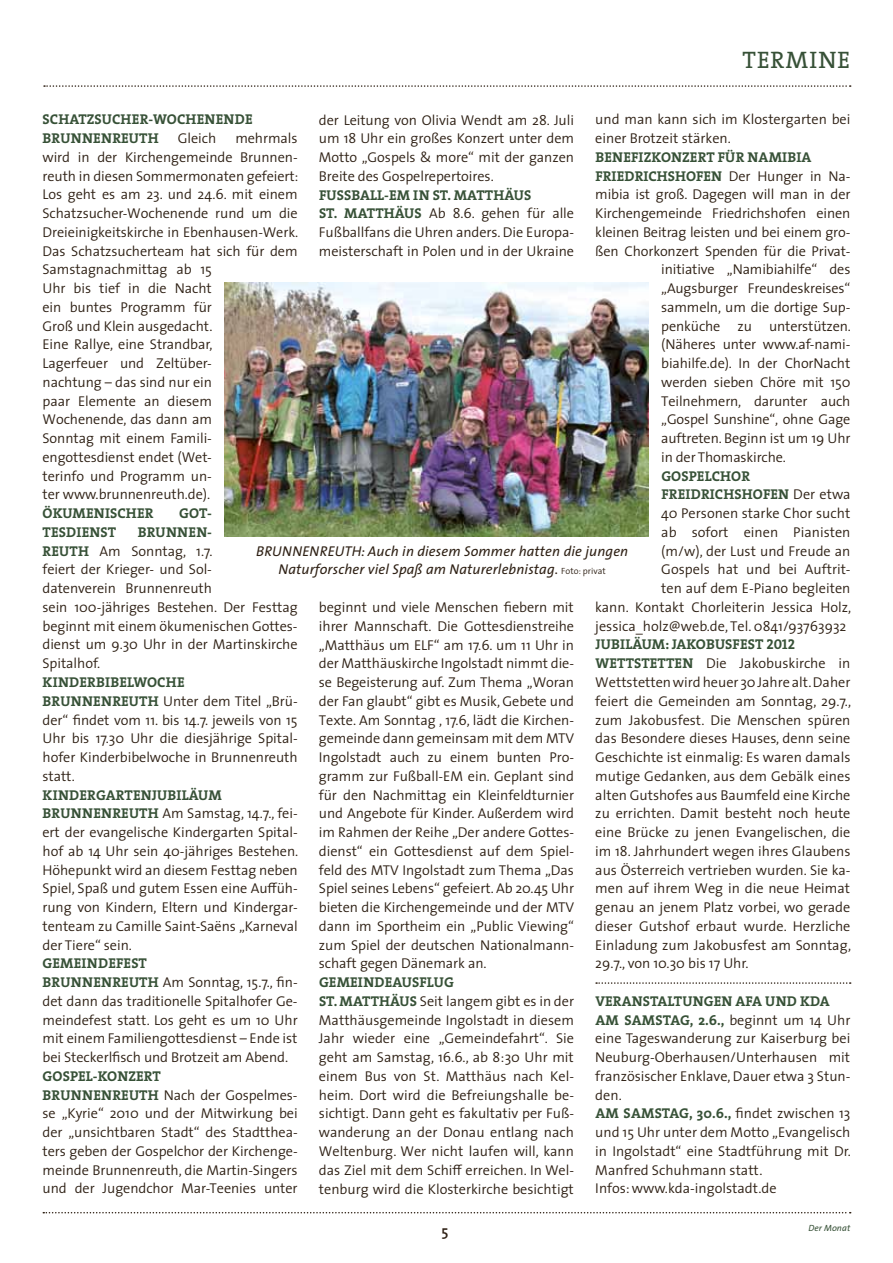
<style>
.page{position:relative;width:893px;height:1263px;background:#fff}
.page>*{position:absolute;margin:0;border:0;box-sizing:border-box;transform-origin:0 0}
.t1{font:24px "The Serif";letter-spacing:.05em;color:#375137}
.t2{font:600 15px "The Sans";color:#2e2014}
.t3{font:300 14.25px/18.8px "The Sans";letter-spacing:-.005em;color:#2e2014;text-align:justify}
.t4{font:700 14.25px/18.8px "The Serif";letter-spacing:.01em;color:#375137}
.t5{font:italic 14.25px/18.8px "The Sans";letter-spacing:.01em;color:#2e2014;text-align:center}
.t6{font:italic 9px "The Sans";letter-spacing:.01em;color:#375137}
.s1{font-family:"The Sans";font-weight:300;color:#2e2014}
.s2{font-family:"The Serif Bold Caps";font-weight:400}
.s3{font-family:"The Serif";font-weight:700;color:#375137}
.s4{font-weight:300;font-style:normal;font-size:9px}
</style>
<div class="page">
<svg style="left:43px;top:1212px;width:808px;height:1px"></svg>
<svg style="left:596px;top:982px;width:255px;height:2px"></svg>
<svg style="left:44px;top:85px;width:807px;height:2px"></svg>
<img style="left:224px;top:283px;width:424px;height:254px">
<h1 class="t1" style="left:742px;top:40px;width:109px">TERMINE</h1>
<p class="t3" style="left:595px;top:110px;width:257px">und man kann sich im Klostergarten bei einer Brotzeit stärken.</p>
<p class="t4" style="left:595px;top:147px;width:257px">BENEFIZKONZERT FÜR NAMIBIA<br>FRIEDRICHSHOFEN <span class="s1">Der Hunger in Na-</span></p>
<p class="t3" style="left:595px;top:185px;width:257px">mibia ist groß. Dagegen will man in der</p>
<p class="t3" style="left:595px;top:203px;width:257px">Kirchengemeinde Friedrichshofen einen</p>
<p class="t3" style="left:595px;top:222px;width:257px">kleinen Beitrag leisten und bei einem gro-</p>
<p class="t3" style="left:595px;top:241px;width:257px">ßen Chorkonzert Spenden für die Privat-</p>
<p class="t3" style="left:661px;top:260px;width:191px">initiative „Namibiahilfe“ des</p>
<p class="t3" style="left:661px;top:278px;width:191px">„Augsburger Freundeskreises“</p>
<p class="t3" style="left:661px;top:297px;width:191px">sammeln, um die dortige Sup-</p>
<p class="t3" style="left:661px;top:316px;width:191px">penküche zu unterstützen.</p>
<p class="t3" style="left:661px;top:335px;width:191px">(Näheres unter www.af-nami-</p>
<p class="t3" style="left:661px;top:353px;width:190px">biahilfe.de). In der ChorNacht</p>
<p class="t3" style="left:661px;top:372px;width:191px">werden sieben Chöre mit 150</p>
<p class="t3" style="left:661px;top:391px;width:191px">Teilnehmern, darunter auch</p>
<p class="t3" style="left:661px;top:410px;width:191px">„Gospel Sunshine“, ohne Gage</p>
<p class="t3" style="left:661px;top:428px;width:191px">auftreten. Beginn ist um 19 Uhr</p>
<p class="t3" style="left:661px;top:447px;width:126px">in der Thomaskirche.</p>
<p class="t4" style="left:661px;top:466px;width:191px">GOSPELCHOR<br>FREIDRICHSHOFEN <span class="s1">Der etwa</span></p>
<p class="t3" style="left:661px;top:503px;width:190px">40 Personen starke Chor sucht</p>
<p class="t3" style="left:661px;top:522px;width:191px">ab sofort einen Pianisten</p>
<p class="t3" style="left:661px;top:541px;width:191px">(m/w), der Lust und Freude an</p>
<p class="t3" style="left:661px;top:560px;width:191px">Gospels hat und bei Auftrit-</p>
<p class="t3" style="left:661px;top:579px;width:191px">ten auf dem E-Piano begleiten</p>
<p class="t3" style="left:595px;top:597px;width:257px">kann. Kontakt Chorleiterin Jessica Holz,</p>
<p class="t3" style="left:595px;top:616px;width:253px">jessica_holz@web.de, Tel. 0841/93763932</p>
<p class="t4" style="left:595px;top:635px;width:201px">JUBILÄUM: JAKOBUSFEST <span class="s2">2012</span></p>
<p class="t3" style="left:595px;top:654px;width:257px"><span class="s3">WETTSTETTEN</span> Die Jakobuskirche in Wettstetten wird heuer 30 Jahre alt. Daher feiert die Gemeinden am Sonntag, 29.7., zum Jakobusfest. Die Menschen spüren das Besondere dieses Hauses, denn seine Geschichte ist einmalig: Es waren damals mutige Gedanken, aus dem Gebälk eines alten Gutshofes aus Baumfeld eine Kirche zu errichten. Damit besteht noch heute eine Brücke zu jenen Evangelischen, die im 18. Jahrhundert wegen ihres Glaubens aus Österreich vertrieben wurden. Sie ka&shy;men auf ihrem Weg in die neue Heimat genau an jenem Platz vorbei, wo gerade dieser Gutshof erbaut wurde. Herzliche Einladung zum Jakobusfest am Sonntag, 29.7., von 10.30 bis 17 Uhr.</p>
<p class="t4" style="left:595px;top:991px;width:256px">VERANSTALTUNGEN AFA UND KDA<br>AM SAMSTAG, 2.6., <span class="s1">beginnt um 14 Uhr</span></p>
<p class="t3" style="left:595px;top:1029px;width:257px">eine Tageswanderung zur Kaiserburg bei Neuburg-Oberhausen/Unterhausen mit französischer Enklave, Dauer etwa 3 Stun&shy;den.</p>
<p class="t4" style="left:595px;top:1104px;width:257px">AM SAMSTAG, 30.6., <span class="s1">findet zwischen 13</span></p>
<p class="t3" style="left:595px;top:1122px;width:257px;text-align:left">und 15 Uhr unter dem Motto „Evangelisch in Ingolstadt“ eine Stadtführung mit Dr.<br>Manfred Schuhmann statt.<br>Infos: www.kda-ingolstadt.de</p>
<p class="t3" style="left:319px;top:110px;width:257px">der Leitung von Olivia Wendt am 28. Juli um 18 Uhr ein großes Konzert unter dem Motto „Gospels &amp; more“ mit der ganzen Breite des Gospelrepertoires.</p>
<p class="t4" style="left:319px;top:185px;width:42px">FUSSBALL</p>
<p class="t4" style="left:384px;top:185px;width:94px">-EM IN ST. MATTHÄUS</p>
<p class="t4" style="left:319px;top:204px;width:49px">ST. MATTHÄUS</p>
<p class="t4" style="left:43px;top:110px;width:212px">SCHATZSUCHER-WOCHENENDE<br>BRUNNENREUTH</p>
<p class="t3" style="left:43px;top:128px;width:257px;text-align:left;text-indent:193px">mehrmals wird in der Kirchengemeinde Brunnen&shy;reuth in diesen Sommermonaten gefeiert:<br>Los geht es am 23. und 24.6. mit einem<br>Schatzsucher-Wochenende rund um die<br>Dreieinigkeitskirche in Ebenhausen-Werk.<br>Das Schatzsucherteam hat sich für dem<br>Samstagnachmittag ab 15<br>Uhr bis tief in die Nacht<br>ein buntes Programm für<br>Groß und Klein ausgedacht.<br>Eine Rallye, eine Strandbar,<br>Lagerfeuer und Zeltüber-<br>nachtung – das sind nur ein<br>paar Elemente an diesem<br>Wochenende, das dann am<br>Sonntag mit einem Famili&shy;engottesdienst endet (Wet-<br>terinfo und Programm un-<br>ter www.brunnenreuth.de).</p>
<p class="t4" style="left:43px;top:504px;width:113px">ÖKUMENISCHER</p>
<p class="t4" style="left:179px;top:504px;width:34px">GOT-</p>
<p class="t4" style="left:43px;top:522px;width:75px">TESDIENST</p>
<p class="t4" style="left:138px;top:522px;width:76px">BRUNNEN-</p>
<p class="t3" style="left:43px;top:541px;width:257px;text-align:left"><span class="s3">REUTH</span> Am Sonntag, 1.7.<br>feiert der Krieger- und Sol-<br>datenverein Brunnenreuth<br>sein 100-jähriges Bestehen. Der Festtag beginnt mit einem ökumenischen Gottes&shy;dienst um 9.30 Uhr in der Martinskirche<br>Spitalhof.</p>
<p class="t4" style="left:43px;top:672px;width:144px">KINDERBIBELWOCHE</p>
<p class="t3" style="left:43px;top:691px;width:257px"><span class="s3">BRUNNENREUTH</span> Unter dem Titel „Brü&shy;der“ findet vom 11. bis 14.7. jeweils von 15<br>Uhr bis 17.30 Uhr die diesjährige Spital&shy;hofer Kinderbibelwoche in Brunnenreuth statt.</p>
<p class="t4" style="left:43px;top:785px;width:181px">KINDERGARTENJUBILÄUM</p>
<p class="t3" style="left:43px;top:804px;width:257px"><span class="s3">BRUNNENREUTH</span> Am Samstag, 14.7., fei&shy;ert der evangelische Kindergarten Spital&shy;hof ab 14 Uhr sein 40-jähriges Bestehen.<br>Höhepunkt wird an diesem Festtag neben Spiel, Spaß und gutem Essen eine Auffüh&shy;rung von Kindern, Eltern und Kindergar&shy;tenteam zu Camille Saint-Saëns „Karneval der Tiere“ sein.</p>
<p class="t4" style="left:43px;top:954px;width:106px">GEMEINDEFEST</p>
<p class="t3" style="left:43px;top:972px;width:257px"><span class="s3">BRUNNENREUTH</span> Am Sonntag, 15.7., fin&shy;det dann das traditionelle Spitalhofer Ge&shy;meindefest statt. Los geht es um 10 Uhr mit einem Familiengottesdienst – Ende ist bei Steckerlfisch und Brotzeit am Abend.</p>
<p class="t4" style="left:43px;top:1066px;width:120px">GOSPEL-KONZERT</p>
<p class="t3" style="left:43px;top:1085px;width:257px"><span class="s3">BRUNNENREUTH</span> Nach der Gospelmes&shy;se „Kyrie“ 2010 und der Mitwirkung bei der „unsichtbaren Stadt“ des Stadtthea&shy;ters geben der Gospelchor der Kirchenge&shy;meinde Brunnenreuth, die Martin-Singers und der Jugendchor Mar-Teenies unter</p>
<p class="t3" style="left:178px;top:128px;width:40px">Gleich</p>
<p class="t3" style="left:319px;top:204px;width:257px;text-indent:110px">Ab 8.6. gehen für alle Fußballfans die Uhren anders. Die Europa&shy;meisterschaft in Polen und in der Ukraine</p>
<p class="t5" style="left:256px;top:541px;width:374px">BRUNNENREUTH: Auch in diesem Sommer hatten die jungen<br>Naturforscher viel Spaß am Naturerlebnistag. <span class="s4">Foto: privat</span></p>
<p class="t3" style="left:319px;top:597px;width:257px">beginnt und viele Menschen fiebern mit ihrer Mannschaft. Die Gottesdienstreihe „Matthäus um ELF“ am 17.6. um 11 Uhr in der Matthäuskirche Ingolstadt nimmt die&shy;se Begeisterung auf. Zum Thema „Woran der Fan glaubt“ gibt es Musik, Gebete und Texte. Am Sonntag , 17.6, lädt die Kirchen&shy;gemeinde dann gemeinsam mit dem MTV Ingolstadt auch zu einem bunten Pro&shy;gramm zur Fußball-EM ein. Geplant sind für den Nachmittag ein Kleinfeldturnier und Angebote für Kinder. Außerdem wird im Rahmen der Reihe „Der andere Gottes&shy;dienst“ ein Gottesdienst auf dem Spiel&shy;feld des MTV Ingolstadt zum Thema „Das Spiel seines Lebens“ gefeiert. Ab 20.45 Uhr bieten die Kirchengemeinde und der MTV dann im Sportheim ein „Public Viewing“ zum Spiel der deutschen Nationalmann&shy;schaft gegen Dänemark an.</p>
<p class="t4" style="left:319px;top:973px;width:136px">GEMEINDEAUSFLUG</p>
<p class="t3" style="left:319px;top:991px;width:257px"><span class="s3">ST. MATTHÄUS</span> Seit langem gibt es in der Matthäusgemeinde Ingolstadt in diesem Jahr wieder eine „Gemeindefahrt“. Sie geht am Samstag, 16.6., ab 8:30 Uhr mit einem Bus von St. Matthäus nach Kel&shy;heim. Dort wird die Befreiungshalle be&shy;sichtigt. Dann geht es fakultativ per Fuß&shy;wanderung an der Donau entlang nach Weltenburg. Wer nicht laufen will, kann das Ziel mit dem Schiff erreichen. In Wel&shy;tenburg wird die Klosterkirche besichtigt</p>
<p class="t2" style="left:442px;top:1218px;width:8px">5</p>
<p class="t6" style="left:808px;top:1221px;width:43px">Der Monat</p>
</div>
